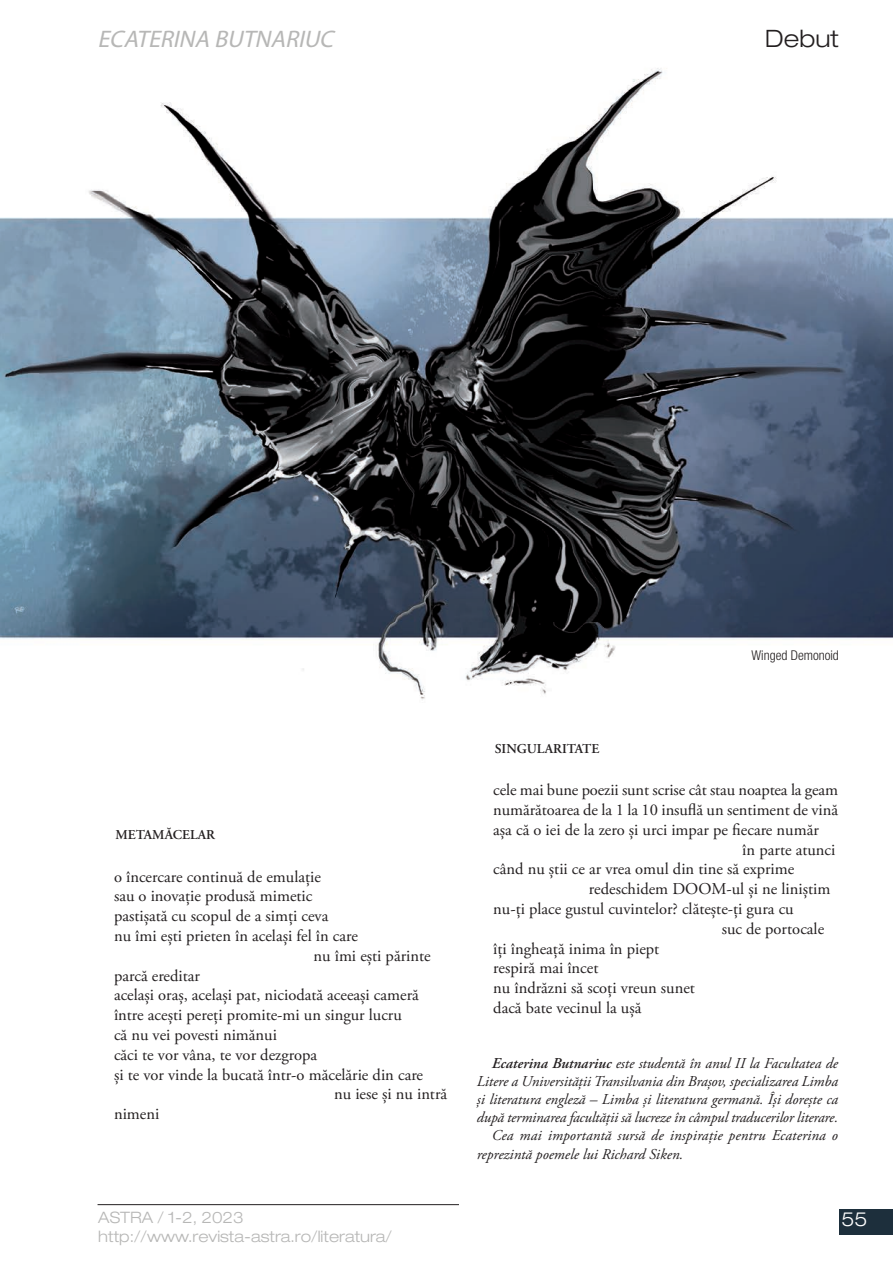
<style>
.page{position:relative;width:893px;height:1263px;background:#fff}
.page>*{position:absolute;margin:0;border:0;box-sizing:border-box;transform-origin:0 0}
.t1{font:italic 24px "Myriad Pro";color:#b7b7b6}
.t2{font:300 expanded 24px "Helvetica Neue LT Pro";color:#231f20}
.t3{font:300 expanded 19.5px "Helvetica Neue LT Pro";color:#fff}
.t4{font:16.5px "Adobe Garamond Pro";color:#231f20}
.t5{font:300 expanded 15.75px/18.9px "Helvetica Neue LT Pro";color:#b7b7b6}
.t6{font:italic 15px "Adobe Garamond Pro";color:#231f20}
.t7{font:600 13.5px "Adobe Garamond Pro";color:#231f20}
.t8{font:300 condensed 13.5px "Helvetica Neue LT Pro";color:#231f20}
.s1{font-weight:600}
</style>
<div class="page">
<div style="left:839px;top:1209px;width:54px;height:25px;background:#1d2f3c"></div>
<hr style="left:98px;top:1204px;width:361px;height:1px;background:#231f20">
<img style="left:0;top:68px;width:893px;height:632px">
<h1 class="t1" style="left:98px;top:30px;width:242px">ECATERINA BUTNARIUC</h1>
<h1 class="t2" style="left:765px;top:30px;width:75px">Debut</h1>
<p class="t8" style="left:751px;top:650px;width:89px">Winged Demonoid</p>
<p class="t7" style="left:116px;top:830px;width:101px">METAMĂCELAR</p>
<p class="t4" style="left:114px;top:870px;width:208px">o încercare continuă de emulație</p>
<p class="t4" style="left:114px;top:889px;width:200px">sau o inovație produsă mimetic</p>
<p class="t4" style="left:114px;top:909px;width:216px">pastișată cu scopul de a simți ceva</p>
<p class="t4" style="left:114px;top:929px;width:246px">nu îmi ești prieten în același fel în care</p>
<p class="t4" style="left:314px;top:949px;width:119px">nu îmi ești părinte</p>
<p class="t4" style="left:114px;top:969px;width:88px">parcă ereditar</p>
<p class="t4" style="left:114px;top:988px;width:306px">același oraș, același pat, niciodată aceeași cameră</p>
<p class="t4" style="left:114px;top:1008px;width:289px">între acești pereți promite-mi un singur lucru</p>
<p class="t4" style="left:114px;top:1028px;width:164px">că nu vei povesti nimănui</p>
<p class="t4" style="left:114px;top:1048px;width:205px">căci te vor vâna, te vor dezgropa</p>
<p class="t4" style="left:114px;top:1068px;width:311px">și te vor vinde la bucată într-o măcelărie din care</p>
<p class="t4" style="left:334px;top:1087px;width:115px">nu iese și nu intră</p>
<p class="t4" style="left:114px;top:1107px;width:47px">nimeni</p>
<p class="t7" style="left:495px;top:743px;width:106px">SINGULARITATE</p>
<p class="t4" style="left:493px;top:783px;width:346px">cele mai bune poezii sunt scrise cât stau noaptea la geam</p>
<p class="t4" style="left:493px;top:803px;width:346px">numărătoarea de la 1 la 10 insuflă un sentiment de vină</p>
<p class="t4" style="left:493px;top:823px;width:327px">așa că o iei de la zero și urci impar pe fiecare număr</p>
<p class="t4" style="left:742px;top:843px;width:95px">în parte atunci</p>
<p class="t4" style="left:493px;top:862px;width:303px">când nu știi ce ar vrea omul din tine să exprime</p>
<p class="t4" style="left:589px;top:882px;width:243px">redeschidem DOOM-ul și ne liniștim</p>
<p class="t4" style="left:493px;top:902px;width:302px">nu-ți place gustul cuvintelor? clătește-ți gura cu</p>
<p class="t4" style="left:722px;top:922px;width:104px">suc de portocale</p>
<p class="t4" style="left:493px;top:942px;width:168px">îți îngheață inima în piept</p>
<p class="t4" style="left:493px;top:961px;width:107px">respiră mai încet</p>
<p class="t4" style="left:493px;top:981px;width:203px">nu îndrăzni să scoți vreun sunet</p>
<p class="t4" style="left:493px;top:1001px;width:150px">dacă bate vecinul la ușă</p>
<p class="t6" style="left:492px;top:1057px;width:348px"><span class="s1">Ecaterina Butnariuc</span> este studentă în anul II la Facultatea de</p>
<p class="t6" style="left:477px;top:1075px;width:363px">Litere a Universității Transilvania din Brașov, specializarea Limba</p>
<p class="t6" style="left:477px;top:1093px;width:363px">și literatura engleză – Limba și literatura germană. Își dorește ca</p>
<p class="t6" style="left:477px;top:1111px;width:363px">după terminarea facultății să lucreze în câmpul traducerilor literare.</p>
<p class="t6" style="left:492px;top:1129px;width:348px">Cea mai importantă sursă de inspirație pentru Ecaterina o</p>
<p class="t6" style="left:477px;top:1148px;width:208px">reprezintă poemele lui Richard Siken.</p>
<p class="t5" style="left:98px;top:1209px;width:295px">ASTRA / 1-2, 2023 http://www.revista-astra.ro/literatura/</p>
<p class="t3" style="left:842px;top:1212px;width:28px">55</p>
</div>
